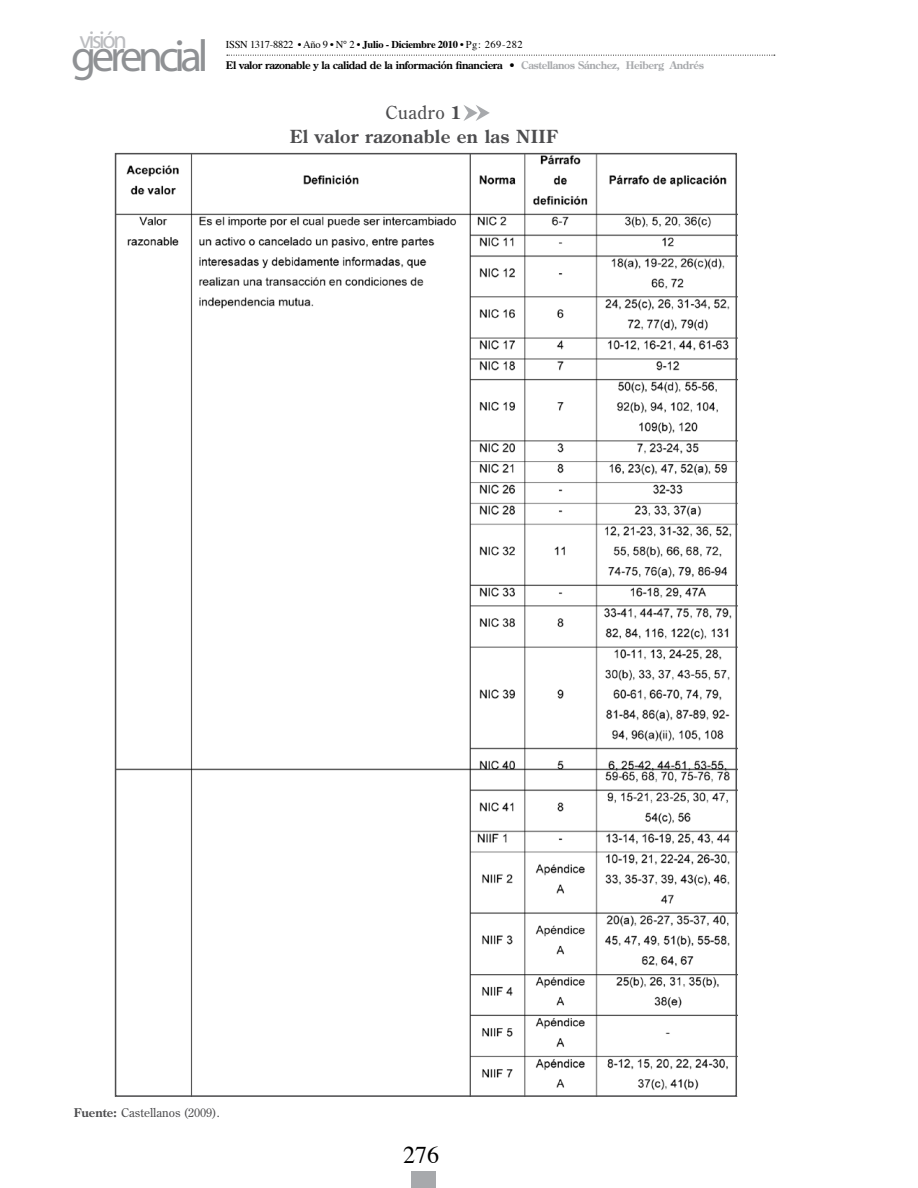
<style>
.page{position:relative;width:918px;height:1188px;background:#fff}
.page>*{position:absolute;margin:0;border:0;box-sizing:border-box;transform-origin:0 0}
.t1{font:44.85px "Myriad";letter-spacing:-.095em;color:#8f9194}
.t2{font:24.3px "Myriad";letter-spacing:-.095em;color:#bcbdc0}
.t3{font:24px "Times";color:#000}
.t4{font:700 18px/24px "Century Old Style Std";letter-spacing:.02em;color:#4d4d4f;text-align:center}
.t5{font:12px "Century Old Style Std";color:#4d4d4f}
.t6{font:700 10.5px "Century Old Style Std";letter-spacing:-.03em;color:#000}
.t7{font:10.5px "Times";letter-spacing:-.025em;color:#000}
.s1{font-weight:700}
.s2{color:#a7a9ac}
.s3{font-weight:400}
</style>
<div class="page">
<svg style="left:227px;top:55px;width:548px;height:1px"></svg>
<div style="left:411px;top:1171px;width:25px;height:17px;background:#a7a9ac"></div>
<img style="left:118px;top:156px;width:620px;height:938px">
<svg style="left:463px;top:105px;width:27px;height:16px"></svg>
<h2 class="t2" style="left:79px;top:27px;width:49px">visión</h2>
<h1 class="t1" style="left:71px;top:34px;width:139px">gerencial</h1>
<p class="t7" style="left:226px;top:35px;width:298px">ISSN 1317-8822 • Año 9 • N° 2 • <span class="s1">Julio - Diciembre 2010</span> • Pg: 269-282</p>
<p class="t6" style="left:226px;top:58px;width:480px">El valor razonable y la calidad de la información financiera • <span class="s2">Castellanos Sánchez, Heiberg Andrés</span></p>
<h3 class="t4" style="left:290px;top:100px;width:269px"><span class="s3">Cuadro</span> 1<br>El valor razonable en las NIIF</h3>
<p class="t5" style="left:74px;top:1105px;width:148px"><span class="s1">Fuente:</span> Castellanos (2009).</p>
<h3 class="t3" style="left:403px;top:1132px;width:37px">276</h3>
</div>
